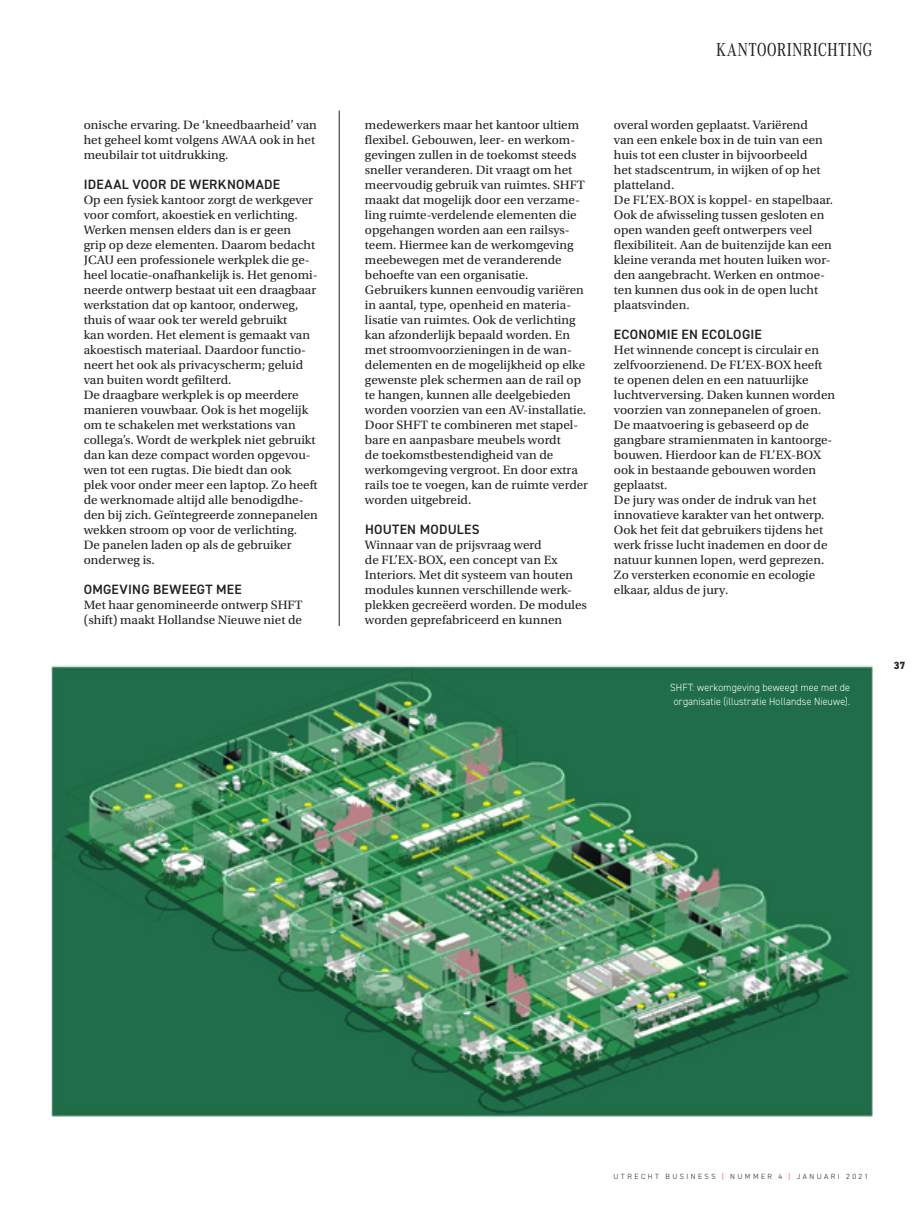
<style>
.page{position:relative;width:915px;height:1212px;background:#fff}
.page>*{position:absolute;margin:0;border:0;box-sizing:border-box;transform-origin:0 0}
.t1{font:19.5px "Corporate A Cond Pro";letter-spacing:.01em;color:#231f20}
.tussenkop_dinn{font:600 13.5px "DIN2014";letter-spacing:.02em;color:#231f20}
.platte_tekst{font:12.75px/15px "Utopia Std";color:#231f20}
.fotbijschrift_dinn{font:300 10.5px/13.5px "DIN2014";letter-spacing:.015em;color:#fff;text-align:center;scale:.95 1}
.t2{font:800 10.5px "DIN2014";color:#231f20}
.t3{font:300 7.5px "DIN2014";letter-spacing:.325em;color:#231f20}
.s1{color:#d81c23}
</style>
<div class="page">
<img style="left:51px;top:665px;width:821px;height:452px">
<hr style="left:339px;top:111px;width:1px;height:515px;background:#231f20">
<p class="platte_tekst" style="left:84px;top:118px;width:234px">onische ervaring. De ‘kneedbaarheid’ van het geheel komt volgens AWAA ook in het meubilair tot uitdrukking.</p>
<p class="tussenkop_dinn" style="left:84px;top:175px;width:198px">IDEAAL VOOR DE WERKNOMADE</p>
<p class="platte_tekst" style="left:84px;top:193px;width:235px">Op een fysiek kantoor zorgt de werkgever voor comfort, akoestiek en verlichting.<br>Werken mensen elders dan is er geen<br>grip op deze elementen. Daarom bedacht JCAU een professionele werkplek die ge&shy;heel locatie-onafhankelijk is. Het genomi&shy;neerde ontwerp bestaat uit een draagbaar werkstation dat op kantoor, onderweg, thuis of waar ook ter wereld gebruikt<br>kan worden. Het element is gemaakt van akoestisch materiaal. Daardoor functio&shy;neert het ook als privacyscherm; geluid van buiten wordt gefilterd.</p>
<p class="platte_tekst" style="left:84px;top:388px;width:235px">De draagbare werkplek is op meerdere manieren vouwbaar. Ook is het mogelijk om te schakelen met werkstations van collega’s. Wordt de werkplek niet gebruikt dan kan deze compact worden opgevou&shy;wen tot een rugtas. Die biedt dan ook plek voor onder meer een laptop. Zo heeft de werknomade altijd alle benodigdhe&shy;den bij zich. Geïntegreerde zonnepanelen wekken stroom op voor de verlichting.<br>De panelen laden op als de gebruiker onderweg is.</p>
<p class="tussenkop_dinn" style="left:84px;top:580px;width:159px">OMGEVING BEWEEGT MEE</p>
<p class="platte_tekst" style="left:84px;top:598px;width:220px">Met haar genomineerde ontwerp SHFT (shift) maakt Hollandse Nieuwe niet de</p>
<p class="platte_tekst" style="left:365px;top:118px;width:221px">medewerkers maar het kantoor ultiem flexibel. Gebouwen, leer- en werkom&shy;gevingen zullen in de toekomst steeds sneller veranderen. Dit vraagt om het meervoudig gebruik van ruimtes. SHFT maakt dat mogelijk door een verzame&shy;ling ruimte-verdelende elementen die opgehangen worden aan een railsys&shy;teem. Hiermee kan de werkomgeving meebewegen met de veranderende behoefte van een organisatie.</p>
<p class="platte_tekst" style="left:365px;top:283px;width:223px">Gebruikers kunnen eenvoudig variëren in aantal, type, openheid en materia&shy;lisatie van ruimtes. Ook de verlichting kan afzonderlijk bepaald worden. En met stroomvoorzieningen in de wan&shy;delementen en de mogelijkheid op elke gewenste plek schermen aan de rail op te hangen, kunnen alle deelgebieden worden voorzien van een AV-installatie.</p>
<p class="platte_tekst" style="left:365px;top:418px;width:224px">Door SHFT te combineren met stapel&shy;bare en aanpasbare meubels wordt<br>de toekomstbestendigheid van de werkomgeving vergroot. En door extra rails toe te voegen, kan de ruimte verder worden uitgebreid.</p>
<p class="tussenkop_dinn" style="left:365px;top:520px;width:116px">HOUTEN MODULES</p>
<p class="platte_tekst" style="left:365px;top:538px;width:223px">Winnaar van de prijsvraag werd<br>de FL’EX-BOX, een concept van Ex Interiors. Met dit systeem van houten modules kunnen verschillende werk&shy;plekken gecreëerd worden. De modules worden geprefabriceerd en kunnen</p>
<p class="t1" style="left:716px;top:36px;width:158px">KANTOORINRICHTING</p>
<p class="platte_tekst" style="left:613px;top:118px;width:210px">overal worden geplaatst. Variërend van een enkele box in de tuin van een huis tot een cluster in bijvoorbeeld het stadscentrum, in wijken of op het platteland.</p>
<p class="platte_tekst" style="left:613px;top:193px;width:220px">De FL’EX-BOX is koppel- en stapelbaar.<br>Ook de afwisseling tussen gesloten en open wanden geeft ontwerpers veel flexibiliteit. Aan de buitenzijde kan een kleine veranda met houten luiken wor&shy;den aangebracht. Werken en ontmoe&shy;ten kunnen dus ook in de open lucht plaatsvinden.</p>
<p class="tussenkop_dinn" style="left:613px;top:325px;width:149px">ECONOMIE EN ECOLOGIE</p>
<p class="platte_tekst" style="left:613px;top:343px;width:223px">Het winnende concept is circulair en zelfvoorzienend. De FL’EX-BOX heeft te openen delen en een natuurlijke luchtverversing. Daken kunnen worden voorzien van zonnepanelen of groen.<br>De maatvoering is gebaseerd op de gangbare stramienmaten in kantoorge&shy;bouwen. Hierdoor kan de FL’EX-BOX ook in bestaande gebouwen worden geplaatst.</p>
<p class="platte_tekst" style="left:613px;top:493px;width:215px">De jury was onder de indruk van het innovatieve karakter van het ontwerp.<br>Ook het feit dat gebruikers tijdens het werk frisse lucht inademen en door de natuur kunnen lopen, werd geprezen.<br>Zo versterken economie en ecologie elkaar, aldus de jury.</p>
<p class="fotbijschrift_dinn" style="left:670px;top:681px;width:191px">SHFT: werkomgeving beweegt mee met de organisatie (illustratie Hollandse Nieuwe).</p>
<p class="t2" style="left:893px;top:658px;width:13px">37</p>
<p class="t3" style="left:613px;top:1172px;width:256px">UTRECHT BUSINESS <span class="s1">|</span> NUMMER 4 <span class="s1">|</span> JANUARI 2021</p>
</div>
